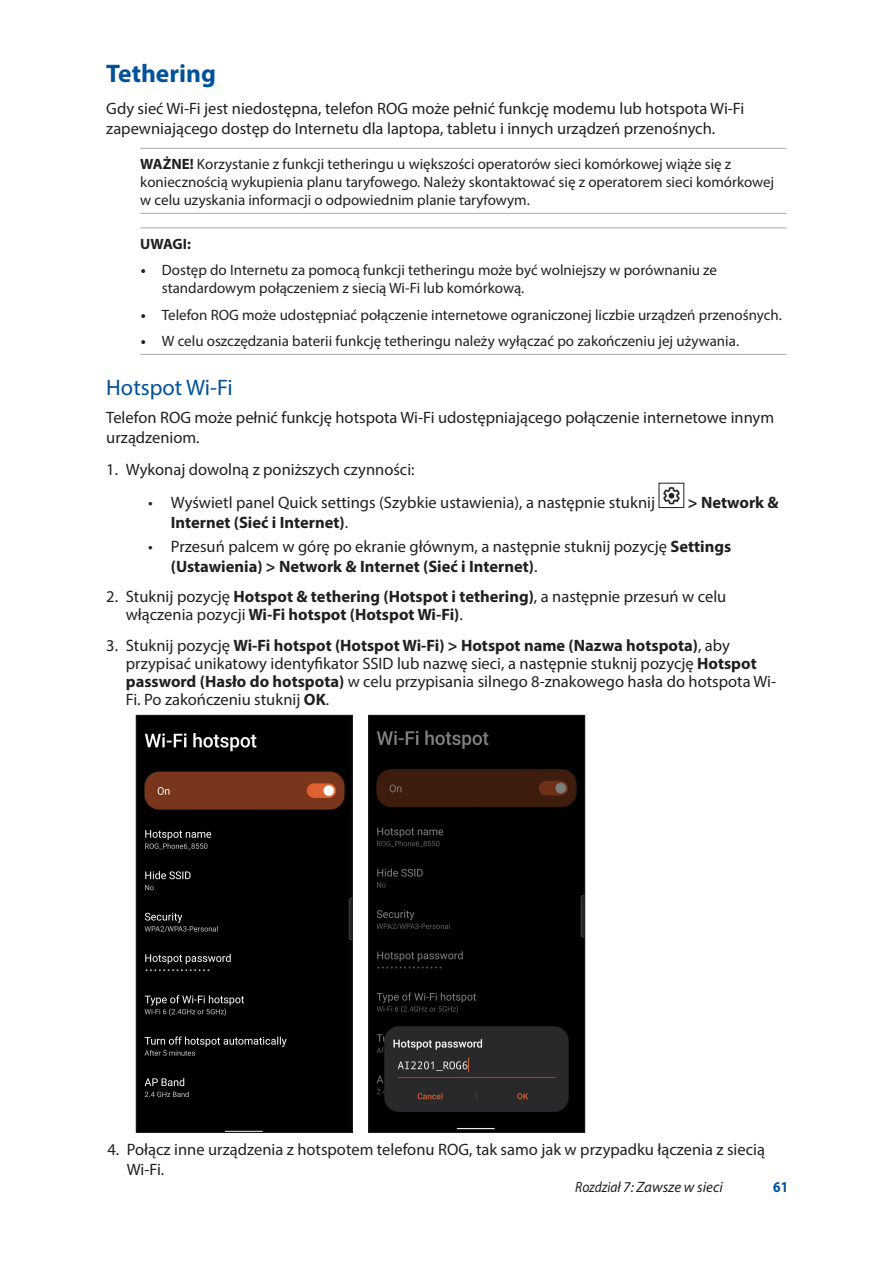
<style>
.page{position:relative;width:893px;height:1263px;background:#fff}
.page>*{position:absolute;margin:0;border:0;box-sizing:border-box;transform-origin:0 0}
.t1{font:700 25.5px "Myriad Pro";color:#01529a}
.t2{font:22.5px "Myriad Pro";color:#01529a}
.t3{font:16.5px/19.8px "Myriad Pro";color:#231f20}
.t4{font:700 16.5px/18px "Myriad Pro";color:#231f20}
.t5{font:15px/18px "Myriad Pro";color:#231f20}
.t6{font:italic 15px "Myriad Pro";color:#231f20;scale:.9 1}
.t7{font:700 15px "Myriad Pro";letter-spacing:-.015em;color:#231f20}
.t8{font:700 15px "Myriad Pro";color:#01529a;scale:.9 1}
.s1{font-weight:700}
.s2{font-weight:400}
</style>
<div class="page">
<hr style="left:140px;top:148px;width:647px;height:1px;background:#a8a9ad">
<hr style="left:140px;top:213px;width:647px;height:1px;background:#a8a9ad">
<hr style="left:140px;top:227px;width:647px;height:1px;background:#a8a9ad">
<hr style="left:140px;top:354px;width:647px;height:1px;background:#a8a9ad">
<img style="left:663px;top:487px;width:17px;height:18px">
<img style="left:138px;top:717px;width:212px;height:413px">
<div style="left:136px;top:715px;width:216px;height:417px;border:1px solid #231f20"></div>
<img style="left:371px;top:717px;width:212px;height:413px">
<div style="left:369px;top:715px;width:216px;height:417px;border:1px solid #231f20"></div>
<h1 class="t1" style="left:106px;top:57px;width:111px">Tethering</h1>
<p class="t3" style="left:106px;top:99px;width:640px">Gdy sieć Wi-Fi jest niedostępna, telefon ROG może pełnić funkcję modemu lub hotspota Wi-Fi zapewniającego dostęp do Internetu dla laptopa, tabletu i innych urządzeń przenośnych.</p>
<p class="t5" style="left:140px;top:155px;width:635px"><span class="s1">WAŻNE!</span> Korzystanie z funkcji tetheringu u większości operatorów sieci komórkowej wiąże się z koniecznością wykupienia planu taryfowego. Należy skontaktować się z operatorem sieci komórkowej w celu uzyskania informacji o odpowiednim planie taryfowym.</p>
<p class="t7" style="left:140px;top:234px;width:52px">UWAGI:</p>
<p class="t5" style="left:162px;top:261px;width:557px;text-indent:-21px"><span class="s1">•</span> Dostęp do Internetu za pomocą funkcji tetheringu może być wolniejszy w porównaniu ze standardowym połączeniem z siecią Wi-Fi lub komórkową.</p>
<p class="t5" style="left:141px;top:305px;width:643px"><span class="s1">•</span> Telefon ROG może udostępniać połączenie internetowe ograniczonej liczbie urządzeń przenośnych.</p>
<p class="t5" style="left:141px;top:332px;width:600px"><span class="s1">•</span> W celu oszczędzania baterii funkcję tetheringu należy wyłączać po zakończeniu jej używania.</p>
<h2 class="t2" style="left:106px;top:373px;width:128px">Hotspot Wi-Fi</h2>
<p class="t3" style="left:106px;top:407px;width:669px">Telefon ROG może pełnić funkcję hotspota Wi-Fi udostępniającego połączenie internetowe innym urządzeniom.</p>
<p class="t3" style="left:106px;top:459px;width:310px">1. Wykonaj dowolną z poniższych czynności:</p>
<p class="t3" style="left:148px;top:492px;width:508px">• Wyświetl panel Quick settings (Szybkie ustawienia), a następnie stuknij</p>
<p class="t4" style="left:688px;top:493px;width:92px">&gt; Network &amp;</p>
<p class="t4" style="left:171px;top:513px;width:179px">Internet (Sieć i Internet)<span class="s2">.</span></p>
<p class="t3" style="left:171px;top:536px;width:562px;text-indent:-23px">• Przesuń palcem w górę po ekranie głównym, a następnie stuknij pozycję <span class="s1">Settings (Ustawienia) &gt; Network &amp; Internet (Sieć i Internet)</span>.</p>
<p class="t4" style="left:126px;top:587px;width:602px;text-indent:-20px"><span class="s2">2. Stuknij pozycję</span> Hotspot &amp; tethering (Hotspot i tethering)<span class="s2">, a następnie przesuń w celu włączenia pozycji</span> Wi-Fi hotspot (Hotspot Wi-Fi)<span class="s2">.</span></p>
<p class="t3" style="left:126px;top:636px;width:652px;line-height:18px;text-indent:-20px">3. Stuknij pozycję <span class="s1">Wi-Fi hotspot (Hotspot Wi-Fi) &gt; Hotspot name (Nazwa hotspota)</span>, aby przypisać unikatowy identyfikator SSID lub nazwę sieci, a następnie stuknij pozycję <span class="s1">Hotspot password (Hasło do hotspota)</span> w celu przypisania silnego 8-znakowego hasła do hotspota Wi-Fi. Po zakończeniu stuknij <span class="s1">OK</span>.</p>
<p class="t3" style="left:127px;top:1139px;width:640px;text-indent:-20px">4. Połącz inne urządzenia z hotspotem telefonu ROG, tak samo jak w przypadku łączenia z siecią<br>Wi-Fi.</p>
<p class="t6" style="left:575px;top:1178px;width:165px">Rozdział 7: Zawsze w sieci</p>
<p class="t8" style="left:773px;top:1177px;width:18px">61</p>
</div>
